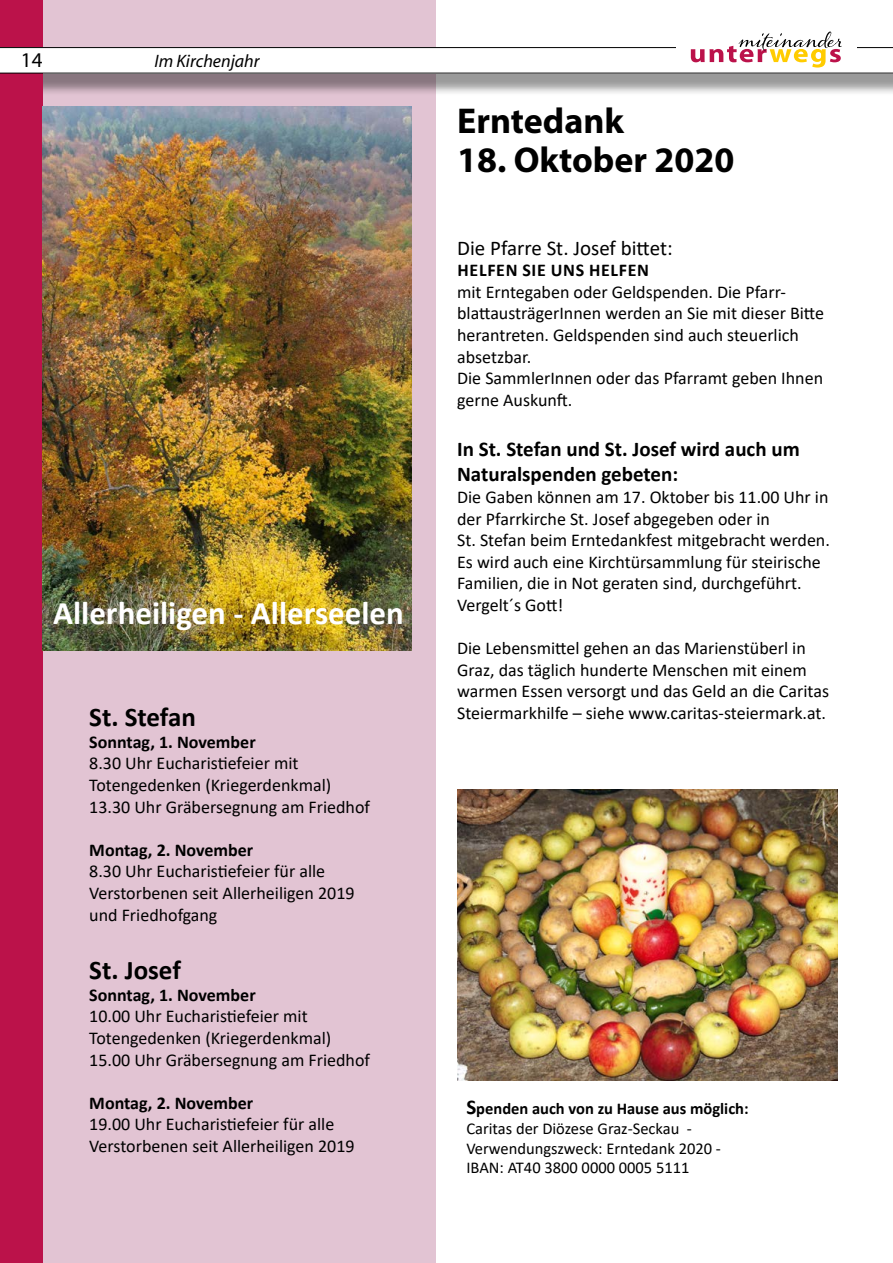
<style>
.page{position:relative;width:893px;height:1263px;background:#fff}
.page>*{position:absolute;margin:0;border:0;box-sizing:border-box;transform-origin:0 0}
.t1{font:700 36px "Myriad Pro";color:#000}
.t2{font:700 33px "Calibri";color:#fff}
.t3{font:700 27px "Calibri";color:#000}
.t4{font:700 21px/25.2px "Calibri";color:#000}
.t5{font:21px "Calibri";color:#000}
.t6{font:21px "Myriad Pro";color:#000}
.t7{font:18px/21.6px "Calibri";color:#000}
.t8{font:700 18px "Calibri";color:#000}
.t9{font:700 18px "Calibri";letter-spacing:.04em;color:#000}
.t10{font:italic 18px "Myriad";color:#000}
.t11{font:16.5px/19.8px "Calibri";color:#000}
.s1{font-weight:700;font-size:21px}
.s2{font-weight:700}
</style>
<div class="page">
<div style="left:0;top:0;width:436px;height:1263px;background:#e2c4d3"></div>
<div style="left:0;top:56px;width:893px;height:41px;background:#000;opacity:.4"></div>
<div style="left:0;top:0;width:43px;height:1263px;background:#bb124a"></div>
<svg style="left:0;top:32px;width:893px;height:41px"></svg>
<img style="left:43px;top:106px;width:368px;height:545px">
<img style="left:457px;top:789px;width:381px;height:291px">
<p class="t6" style="left:21px;top:47px;width:23px">14</p>
<p class="t10" style="left:154px;top:52px;width:107px">Im Kirchenjahr</p>
<h2 class="t2" style="left:53px;top:590px;width:352px">Allerheiligen - Allerseelen</h2>
<h3 class="t3" style="left:89px;top:698px;width:108px">St. Stefan</h3>
<p class="t8" style="left:89px;top:729px;width:168px">Sonntag, 1. November</p>
<p class="t7" style="left:89px;top:752px;width:282px">8.30 Uhr Eucharistiefeier mit<br>Totengedenken (Kriegerdenkmal)<br>13.30 Uhr Gräbersegnung am Friedhof</p>
<p class="t8" style="left:89px;top:837px;width:165px">Montag, 2. November</p>
<p class="t7" style="left:89px;top:860px;width:267px">8.30 Uhr Eucharistiefeier für alle<br>Verstorbenen seit Allerheiligen 2019 und Friedhofgang</p>
<h3 class="t3" style="left:89px;top:951px;width:93px">St. Josef</h3>
<p class="t8" style="left:89px;top:982px;width:168px">Sonntag, 1. November</p>
<p class="t7" style="left:89px;top:1005px;width:282px">10.00 Uhr Eucharistiefeier mit<br>Totengedenken (Kriegerdenkmal)<br>15.00 Uhr Gräbersegnung am Friedhof</p>
<p class="t8" style="left:89px;top:1090px;width:165px">Montag, 2. November</p>
<p class="t7" style="left:89px;top:1113px;width:267px">19.00 Uhr Eucharistiefeier für alle<br>Verstorbenen seit Allerheiligen 2019</p>
<h1 class="t1" style="left:457px;top:98px;width:168px">Erntedank</h1>
<h1 class="t1" style="left:457px;top:137px;width:279px">18. Oktober 2020</h1>
<p class="t5" style="left:457px;top:233px;width:217px">Die Pfarre St. Josef bittet:</p>
<p class="t9" style="left:457px;top:257px;width:193px">HELFEN SIE UNS HELFEN</p>
<p class="t7" style="left:457px;top:280px;width:369px">mit Erntegaben oder Geldspenden. Die Pfarr&shy;blattausträgerInnen werden an Sie mit dieser Bitte herantreten. Geldspenden sind auch steuerlich absetzbar.<br>Die SammlerInnen oder das Pfarramt geben Ihnen gerne Auskunft.</p>
<p class="t4" style="left:457px;top:436px;width:344px">In St. Stefan und St. Josef wird auch um<br>Naturalspenden gebeten:</p>
<p class="t7" style="left:457px;top:486px;width:374px">Die Gaben können am 17. Oktober bis 11.00 Uhr in der Pfarrkirche St. Josef abgegeben oder in<br>St. Stefan beim Erntedankfest mitgebracht werden.<br>Es wird auch eine Kirchtürsammlung für steirische Familien, die in Not geraten sind, durchgeführt.<br>Vergelt´s Gott!</p>
<p class="t7" style="left:457px;top:637px;width:373px">Die Lebensmittel gehen an das Marienstüberl in Graz, das täglich hunderte Menschen mit einem warmen Essen versorgt und das Geld an die Caritas Steiermarkhilfe – siehe www.caritas-steiermark.at.</p>
<p class="t11" style="left:466px;top:1098px;width:284px"><span class="s1">S</span><span class="s2">penden auch von zu Hause aus möglich:<br></span>Caritas der Diözese Graz-Seckau - Verwendungszweck: Erntedank 2020 - IBAN: AT40 3800 0000 0005 5111</p>
</div>
